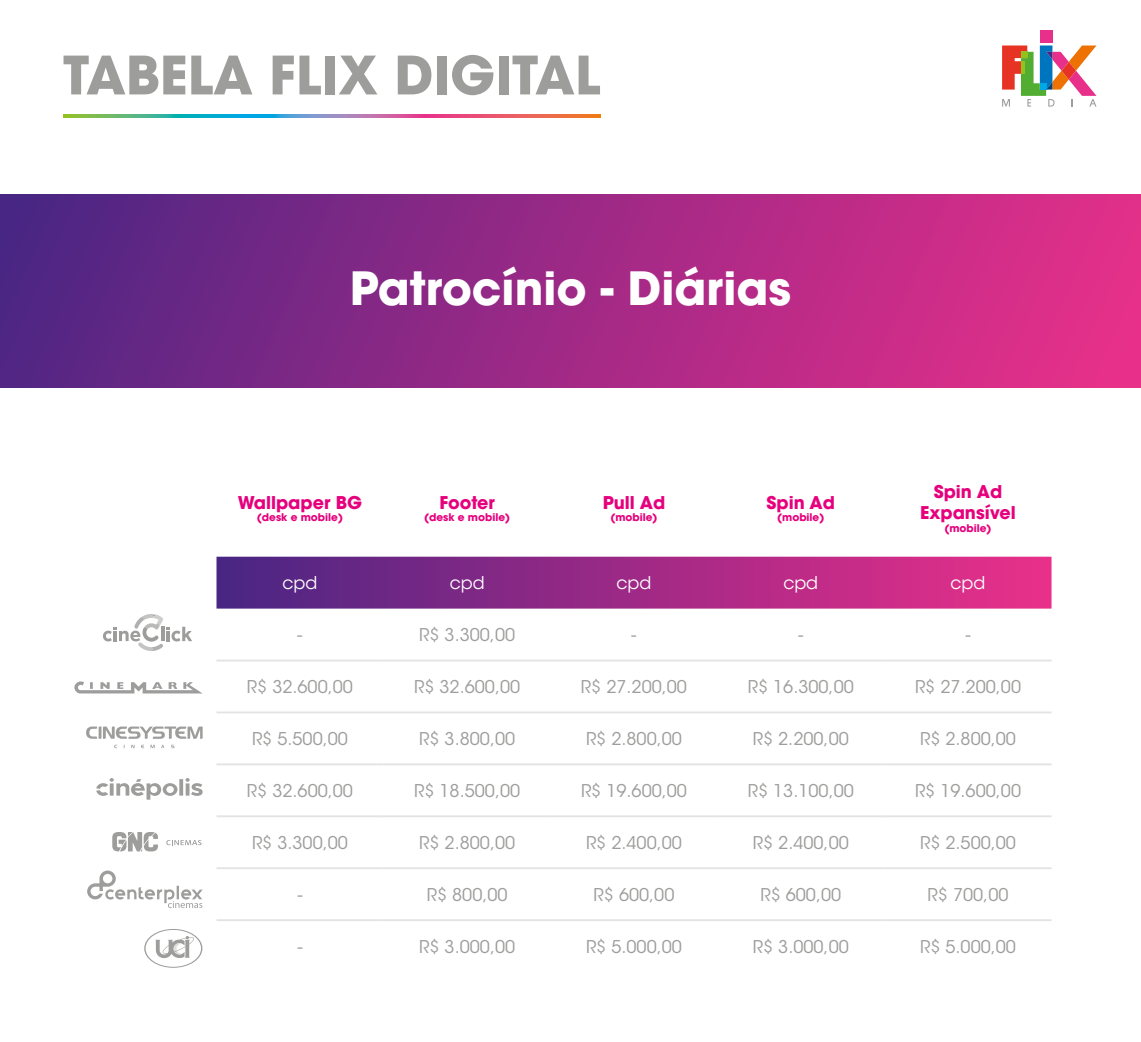
<style>
.page{position:relative;width:1141px;height:1042px;background:#fff}
.page>*{position:absolute;margin:0;border:0;box-sizing:border-box;transform-origin:0 0}
.t1{font:700 52.5px "ITC Avant Garde Std";color:#9d9d9c}
.t2{font:700 45.5px "ITC Avant Garde Std";color:#fff}
.t3{font:17.5px "ITC Avant Garde Std";color:#9d9d9c}
.t4{font:700 17.5px/21px "ITC Avant Garde Std";color:#e6007d;text-align:center}
.t5{font:17.5px "ITC Avant Garde Std";color:#fff}
.t6{font:700 10.5px "ITC Avant Garde Std";color:#e6007d}
</style>
<div class="page">
<div style="left:0;top:194px;width:1141px;height:193px;background:linear-gradient(to right,#4f2583,#ea2f89)"></div>
<svg style="left:74px;top:681px;width:128px;height:12px"></svg>
<svg style="left:86px;top:726px;width:117px;height:22px"></svg>
<svg style="left:166px;top:840px;width:36px;height:5px"></svg>
<svg style="left:112px;top:832px;width:46px;height:19px"></svg>
<svg style="left:87px;top:870px;width:116px;height:38px"></svg>
<svg style="left:96px;top:778px;width:107px;height:21px"></svg>
<svg style="left:63px;top:114px;width:537px;height:4px;background:#8e8790"></svg>
<svg style="left:216px;top:557px;width:835px;height:51px;background:#9c2a86"></svg>
<hr style="left:216px;top:867px;width:167px;height:2px;background:#e3e3e3">
<hr style="left:383px;top:867px;width:168px;height:2px;background:#e3e3e3">
<hr style="left:551px;top:867px;width:166px;height:2px;background:#e3e3e3">
<hr style="left:717px;top:867px;width:167px;height:2px;background:#e3e3e3">
<hr style="left:884px;top:867px;width:167px;height:2px;background:#e3e3e3">
<hr style="left:216px;top:919px;width:167px;height:2px;background:#e3e3e3">
<hr style="left:383px;top:919px;width:168px;height:2px;background:#e3e3e3">
<hr style="left:551px;top:919px;width:166px;height:2px;background:#e3e3e3">
<hr style="left:717px;top:919px;width:167px;height:2px;background:#e3e3e3">
<hr style="left:884px;top:919px;width:167px;height:2px;background:#e3e3e3">
<hr style="left:216px;top:815px;width:167px;height:2px;background:#e3e3e3">
<hr style="left:383px;top:815px;width:168px;height:2px;background:#e3e3e3">
<hr style="left:551px;top:815px;width:166px;height:2px;background:#e3e3e3">
<hr style="left:717px;top:815px;width:167px;height:2px;background:#e3e3e3">
<hr style="left:884px;top:815px;width:167px;height:2px;background:#e3e3e3">
<hr style="left:216px;top:763px;width:167px;height:2px;background:#e3e3e3">
<hr style="left:383px;top:763px;width:168px;height:2px;background:#e3e3e3">
<hr style="left:551px;top:763px;width:166px;height:2px;background:#e3e3e3">
<hr style="left:717px;top:763px;width:167px;height:2px;background:#e3e3e3">
<hr style="left:884px;top:763px;width:167px;height:2px;background:#e3e3e3">
<hr style="left:216px;top:711px;width:167px;height:2px;background:#e3e3e3">
<hr style="left:383px;top:711px;width:168px;height:2px;background:#e3e3e3">
<hr style="left:551px;top:711px;width:166px;height:2px;background:#e3e3e3">
<hr style="left:717px;top:711px;width:167px;height:2px;background:#e3e3e3">
<hr style="left:884px;top:711px;width:167px;height:2px;background:#e3e3e3">
<hr style="left:216px;top:659px;width:167px;height:2px;background:#e3e3e3">
<hr style="left:383px;top:659px;width:168px;height:2px;background:#e3e3e3">
<hr style="left:551px;top:659px;width:166px;height:2px;background:#e3e3e3">
<hr style="left:717px;top:659px;width:167px;height:2px;background:#e3e3e3">
<hr style="left:884px;top:659px;width:167px;height:2px;background:#e3e3e3">
<div style="left:1040px;top:30px;width:12px;height:12px;background:#e8308a"></div>
<svg style="left:1002px;top:45px;width:94px;height:62px"></svg>
<svg style="left:103px;top:614px;width:89px;height:37px"></svg>
<svg style="left:144px;top:929px;width:58px;height:39px"></svg>
<h1 class="t1" style="left:63px;top:41px;width:539px">TABELA FLIX DIGITAL</h1>
<h2 class="t2" style="left:350px;top:258px;width:443px">Patrocínio - Diárias</h2>
<p class="t4" style="left:238px;top:492px;width:126px">Wallpaper BG</p>
<p class="t6" style="left:257px;top:510px;width:87px">(desk e mobile)</p>
<p class="t4" style="left:440px;top:492px;width:57px">Footer</p>
<p class="t6" style="left:424px;top:510px;width:87px">(desk e mobile)</p>
<p class="t4" style="left:603px;top:492px;width:64px">Pull Ad</p>
<p class="t6" style="left:610px;top:510px;width:49px">(mobile)</p>
<p class="t4" style="left:766px;top:492px;width:70px">Spin Ad</p>
<p class="t6" style="left:777px;top:510px;width:49px">(mobile)</p>
<p class="t4" style="left:920px;top:481px;width:97px">Spin Ad<br>Expansível</p>
<p class="t6" style="left:944px;top:521px;width:49px">(mobile)</p>
<p class="t5" style="left:282px;top:572px;width:36px">cpd</p>
<p class="t5" style="left:450px;top:572px;width:36px">cpd</p>
<p class="t5" style="left:616px;top:572px;width:36px">cpd</p>
<p class="t5" style="left:783px;top:572px;width:36px">cpd</p>
<p class="t5" style="left:951px;top:572px;width:36px">cpd</p>
<p class="t3" style="left:298px;top:624px;width:6px">-</p>
<p class="t3" style="left:419px;top:624px;width:97px">R$ 3.300,00</p>
<p class="t3" style="left:632px;top:624px;width:6px">-</p>
<p class="t3" style="left:798px;top:624px;width:6px">-</p>
<p class="t3" style="left:966px;top:624px;width:6px">-</p>
<p class="t3" style="left:247px;top:676px;width:108px">R$ 32.600,00</p>
<p class="t3" style="left:414px;top:676px;width:108px">R$ 32.600,00</p>
<p class="t3" style="left:581px;top:676px;width:108px">R$ 27.200,00</p>
<p class="t3" style="left:748px;top:676px;width:108px">R$ 16.300,00</p>
<p class="t3" style="left:915px;top:676px;width:108px">R$ 27.200,00</p>
<p class="t3" style="left:252px;top:728px;width:97px">R$ 5.500,00</p>
<p class="t3" style="left:419px;top:728px;width:97px">R$ 3.800,00</p>
<p class="t3" style="left:586px;top:728px;width:97px">R$ 2.800,00</p>
<p class="t3" style="left:753px;top:728px;width:97px">R$ 2.200,00</p>
<p class="t3" style="left:920px;top:728px;width:97px">R$ 2.800,00</p>
<p class="t3" style="left:247px;top:780px;width:108px">R$ 32.600,00</p>
<p class="t3" style="left:414px;top:780px;width:108px">R$ 18.500,00</p>
<p class="t3" style="left:581px;top:780px;width:108px">R$ 19.600,00</p>
<p class="t3" style="left:748px;top:780px;width:108px">R$ 13.100,00</p>
<p class="t3" style="left:915px;top:780px;width:108px">R$ 19.600,00</p>
<p class="t3" style="left:252px;top:832px;width:97px">R$ 3.300,00</p>
<p class="t3" style="left:419px;top:832px;width:97px">R$ 2.800,00</p>
<p class="t3" style="left:586px;top:832px;width:97px">R$ 2.400,00</p>
<p class="t3" style="left:753px;top:832px;width:97px">R$ 2.400,00</p>
<p class="t3" style="left:920px;top:832px;width:97px">R$ 2.500,00</p>
<p class="t3" style="left:298px;top:883px;width:6px">-</p>
<p class="t3" style="left:427px;top:883px;width:82px">R$ 800,00</p>
<p class="t3" style="left:594px;top:883px;width:82px">R$ 600,00</p>
<p class="t3" style="left:760px;top:883px;width:82px">R$ 600,00</p>
<p class="t3" style="left:928px;top:883px;width:82px">R$ 700,00</p>
<p class="t3" style="left:298px;top:935px;width:6px">-</p>
<p class="t3" style="left:419px;top:935px;width:97px">R$ 3.000,00</p>
<p class="t3" style="left:586px;top:935px;width:97px">R$ 5.000,00</p>
<p class="t3" style="left:753px;top:935px;width:97px">R$ 3.000,00</p>
<p class="t3" style="left:920px;top:935px;width:97px">R$ 5.000,00</p>
</div>
